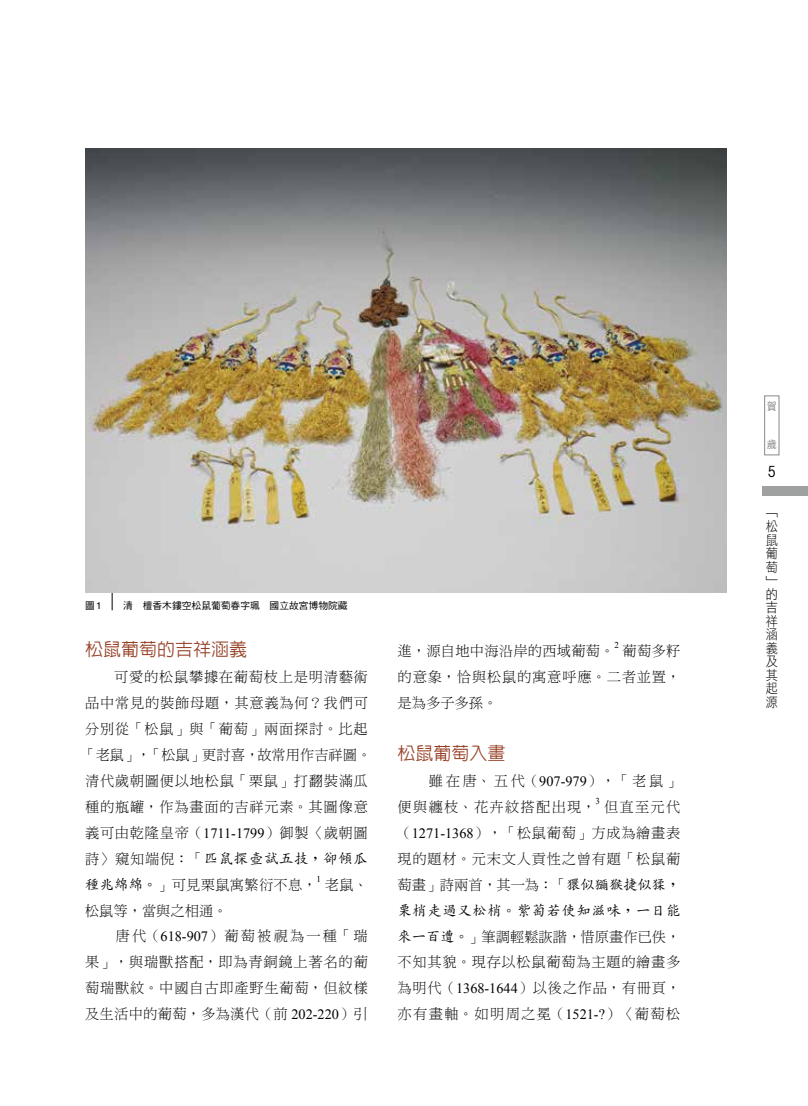
<style>
.page{position:relative;width:808px;height:1106px;background:#fff}
.page>*{position:absolute;margin:0;border:0;box-sizing:border-box;transform-origin:0 0}
.t1{font:500 18px "AR Hei B5";color:#954025}
.t2{font:condensed 15px "ITC Avant Garde Std";color:#000}
.t3{font:14.25px/26px "DF Ming Std W3";letter-spacing:.05em;color:#000;text-align:justify}
.t4{font:500 14.25px "AR Kai B5";letter-spacing:.055em;color:#000}
.t5{font:14.25px/26px "DF Ming Std W3";letter-spacing:.09em;color:#000}
.t6{font:14.25px "DF Ming Std W3";letter-spacing:.02em;color:#000}
.t7{font:13.5px/13.5px "DF Hei Std W3";color:#000;text-align:justify;scale:.9 1}
.t8{font:10.5px "DF Hei Std W5";color:#898989;scale:.95 1}
.t9{font:9.75px "DF Hei Std W5";color:#000}
.t10{font:9px "Times New Roman";color:#000}
.s1{font-family:"Helvetica"}
.s2{font-family:"Times New Roman"}
.s3{font-family:"DF Ming Std W3";font-weight:400}
.s4{font-family:"AR Kai B5";font-weight:500}
</style>
<div class="page">
<div style="left:762px;top:487px;width:46px;height:9px;background:#9fa0a0"></div>
<div style="left:764px;top:395px;width:15px;height:60px;border:1px solid #898989"></div>
<hr style="left:112px;top:513px;width:1px;height:97px;background:#000">
<img style="left:85px;top:149px;width:641px;height:443px">
<p class="t9" style="left:85px;top:600px;width:18px">圖<span class="s1">1</span></p>
<p class="t9" style="left:123px;top:600px;width:226px">清　檀香木鏤空松鼠葡萄春字珮　國立故宮博物院藏</p>
<p class="t1" style="left:85px;top:640px;width:163px">松鼠葡萄的吉祥涵義</p>
<p class="t3" style="left:81px;top:663px;width:291px;text-align:left">　　可愛的松鼠攀據在葡萄枝上是明清藝術品中常見的裝飾母題，其意義為何？我們可分別從「松鼠」與「葡萄」兩面探討。比起「老鼠」，「松鼠」更討喜，故常用作吉祥圖。清代歲朝圖便以地松鼠「栗鼠」打翻裝滿瓜種的瓶罐，作為畫面的吉祥元素。其圖像意義可由乾隆皇帝（<span class="s2">1711-1799</span>）御製〈歲朝圖</p>
<p class="t4" style="left:85px;top:851px;width:284px"><span class="s3">詩〉窺知端倪：「</span>匹鼠探壺試五技，卻傾瓜</p>
<p class="t6" style="left:85px;top:877px;width:233px"><span class="s4">種兆綿綿。</span>」可見栗鼠寓繁衍不息，</p>
<p class="t10" style="left:317px;top:873px;width:6px">1</p>
<p class="t3" style="left:325px;top:871px;width:45px">老鼠、</p>
<p class="t3" style="left:85px;top:897px;width:284px;text-align:left">松鼠等，當與之相通。<br>　　唐代（<span class="s2">618-907</span>）葡萄被視為一種「瑞果」，與瑞獸搭配，即為青銅鏡上著名的葡萄瑞獸紋。中國自古即產野生葡萄，但紋樣及生活中的葡萄，多為漢代（前 <span class="s2">202-220</span>）引</p>
<p class="t6" style="left:398px;top:643px;width:218px">進，源自地中海沿岸的西域葡萄。</p>
<p class="t10" style="left:614px;top:639px;width:6px">2</p>
<p class="t3" style="left:398px;top:637px;width:284px;text-indent:225px">葡萄多籽的意象，恰與松鼠的寓意呼應。二者並置，是為多子多孫。</p>
<p class="t1" style="left:398px;top:744px;width:109px">松鼠葡萄入畫</p>
<p class="t5" style="left:398px;top:767px;width:284px">　　雖在唐、五代（<span class="s2">907-979</span>），「老鼠」便與纏枝、花卉紋搭配出現，</p>
<p class="t10" style="left:596px;top:795px;width:6px">3</p>
<p class="t3" style="left:398px;top:793px;width:284px;text-indent:206px">但直至元代（<span class="s2">1271-1368</span>），「松鼠葡萄」方成為繪畫表現的題材。元末文人貢性之曾有題「松鼠葡萄畫」詩兩首，其一為：「<span class="s4">獧似獼猴捷似猱，</span></p>
<p class="t4" style="left:398px;top:903px;width:284px">栗梢走過又松梢。紫萄若使知滋味，一日能</p>
<p class="t3" style="left:398px;top:923px;width:284px"><span class="s4">來一百遭。</span>」筆調輕鬆詼諧，惜原畫作已佚，不知其貌。現存以松鼠葡萄為主題的繪畫多為明代（<span class="s2">1368-1644</span>）以後之作品，有冊頁，亦有畫軸。如明周之冕（<span class="s2">1521-?</span>）〈葡萄松</p>
<p class="t8" style="left:767px;top:401px;width:11px">賀</p>
<p class="t8" style="left:767px;top:438px;width:12px">歲</p>
<p class="t2" style="left:768px;top:463px;width:9px">5</p>
<p class="t7" style="left:766px;top:506px;width:15px">﹁松鼠葡萄﹂的吉祥涵義及其起源</p>
</div>
